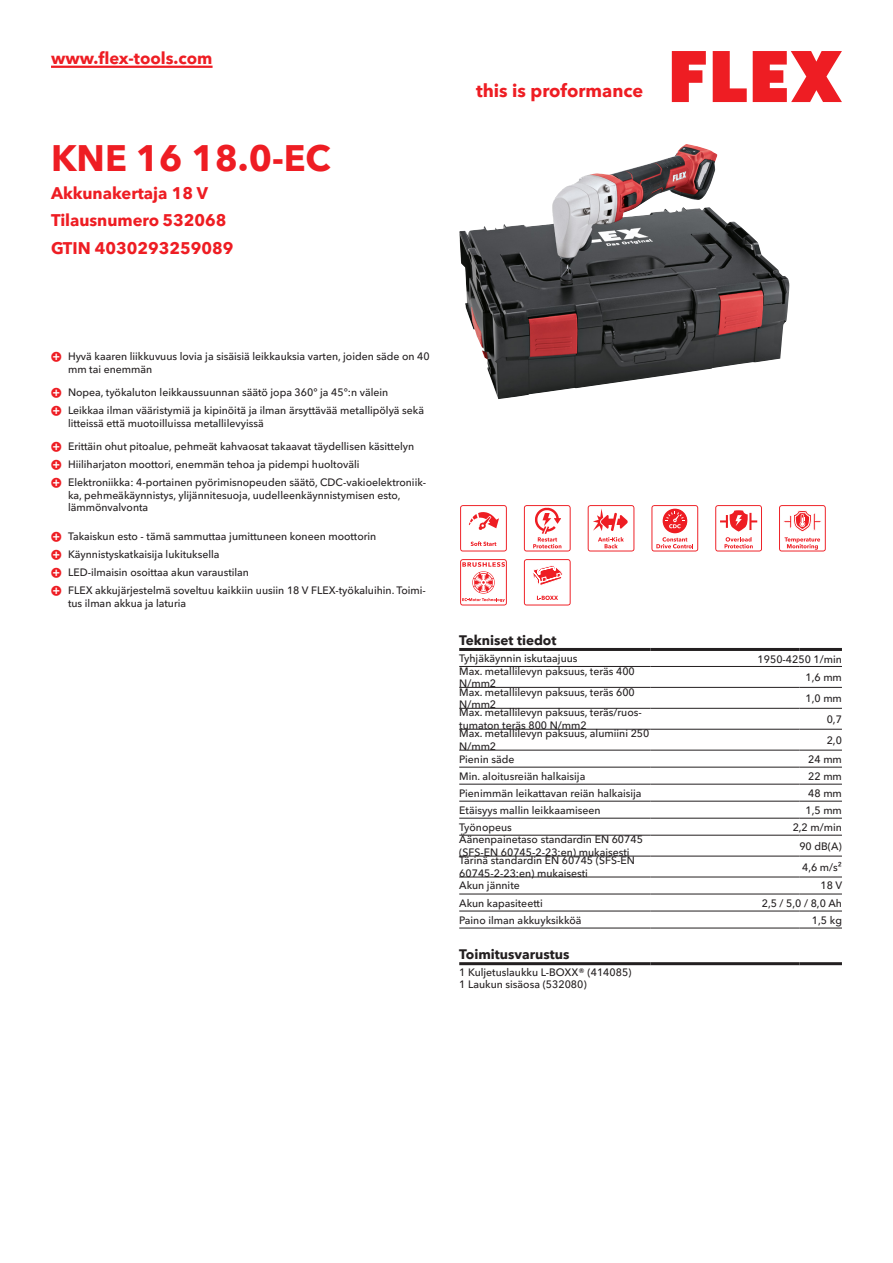
<style>
.page{position:relative;width:893px;height:1263px;background:#fff}
.page>*{position:absolute;margin:0;border:0;box-sizing:border-box;transform-origin:0 0}
.CB_AF_Product-name{font:700 36px "Avenir Next W1 G";color:#ee1d23}
.t1{font:700 18px "Avenir Next W1 G";color:#ee1d23}
.CB_AF_Order-number{font:700 16.5px "Avenir Next W1 G";color:#ee1d23}
.CB_AF_Product-short{font:700 16.5px "Avenir Next W1 G";color:#ee1d23}
.CB_AF_Table-headline{font:700 13.5px "Avenir Next W1 G";color:#231f20}
.CB_AF_Table-specific{font:500 10.5px/12.6px "Avenir Next W1 G";color:#231f20}
</style>
<div class="page">
<svg style="left:672px;top:51px;width:34px;height:51px"></svg>
<svg style="left:713px;top:51px;width:34px;height:51px"></svg>
<svg style="left:753px;top:51px;width:89px;height:51px"></svg>
<hr style="left:51px;top:66px;width:162px;height:2px;background:#ee1d23">
<img style="left:459px;top:144px;width:330px;height:255px">
<hr style="left:459px;top:666px;width:192px;height:1px;background:#231f20">
<hr style="left:651px;top:666px;width:148px;height:1px;background:#231f20">
<hr style="left:799px;top:666px;width:43px;height:1px;background:#231f20">
<hr style="left:459px;top:687px;width:192px;height:1px;background:#231f20">
<hr style="left:651px;top:687px;width:148px;height:1px;background:#231f20">
<hr style="left:799px;top:687px;width:43px;height:1px;background:#231f20">
<hr style="left:459px;top:708px;width:192px;height:1px;background:#231f20">
<hr style="left:651px;top:708px;width:148px;height:1px;background:#231f20">
<hr style="left:799px;top:708px;width:43px;height:1px;background:#231f20">
<hr style="left:459px;top:729px;width:192px;height:1px;background:#231f20">
<hr style="left:651px;top:729px;width:148px;height:1px;background:#231f20">
<hr style="left:799px;top:729px;width:43px;height:1px;background:#231f20">
<hr style="left:459px;top:750px;width:192px;height:1px;background:#231f20">
<hr style="left:651px;top:750px;width:148px;height:1px;background:#231f20">
<hr style="left:799px;top:750px;width:43px;height:1px;background:#231f20">
<hr style="left:459px;top:767px;width:192px;height:1px;background:#231f20">
<hr style="left:651px;top:767px;width:148px;height:1px;background:#231f20">
<hr style="left:799px;top:767px;width:43px;height:1px;background:#231f20">
<hr style="left:459px;top:784px;width:192px;height:1px;background:#231f20">
<hr style="left:651px;top:784px;width:148px;height:1px;background:#231f20">
<hr style="left:799px;top:784px;width:43px;height:1px;background:#231f20">
<hr style="left:459px;top:801px;width:192px;height:1px;background:#231f20">
<hr style="left:651px;top:801px;width:148px;height:1px;background:#231f20">
<hr style="left:799px;top:801px;width:43px;height:1px;background:#231f20">
<hr style="left:459px;top:818px;width:192px;height:1px;background:#231f20">
<hr style="left:651px;top:818px;width:148px;height:1px;background:#231f20">
<hr style="left:799px;top:818px;width:43px;height:1px;background:#231f20">
<hr style="left:459px;top:835px;width:192px;height:1px;background:#231f20">
<hr style="left:651px;top:835px;width:148px;height:1px;background:#231f20">
<hr style="left:799px;top:835px;width:43px;height:1px;background:#231f20">
<hr style="left:459px;top:856px;width:192px;height:1px;background:#231f20">
<hr style="left:651px;top:856px;width:148px;height:1px;background:#231f20">
<hr style="left:799px;top:856px;width:43px;height:1px;background:#231f20">
<hr style="left:459px;top:877px;width:192px;height:1px;background:#231f20">
<hr style="left:651px;top:877px;width:148px;height:1px;background:#231f20">
<hr style="left:799px;top:877px;width:43px;height:1px;background:#231f20">
<hr style="left:459px;top:894px;width:192px;height:1px;background:#231f20">
<hr style="left:651px;top:894px;width:148px;height:1px;background:#231f20">
<hr style="left:799px;top:894px;width:43px;height:1px;background:#231f20">
<hr style="left:459px;top:911px;width:192px;height:1px;background:#231f20">
<hr style="left:651px;top:911px;width:148px;height:1px;background:#231f20">
<hr style="left:799px;top:911px;width:43px;height:1px;background:#231f20">
<hr style="left:459px;top:928px;width:192px;height:1px;background:#231f20">
<hr style="left:651px;top:928px;width:148px;height:1px;background:#231f20">
<hr style="left:799px;top:928px;width:43px;height:1px;background:#231f20">
<hr style="left:459px;top:648px;width:192px;height:3px;background:#231f20">
<hr style="left:651px;top:648px;width:148px;height:3px;background:#231f20">
<hr style="left:799px;top:648px;width:43px;height:3px;background:#231f20">
<hr style="left:459px;top:962px;width:192px;height:3px;background:#231f20">
<hr style="left:651px;top:962px;width:148px;height:3px;background:#231f20">
<hr style="left:799px;top:962px;width:43px;height:3px;background:#231f20">
<svg style="left:460px;top:505px;width:47px;height:46px"></svg>
<svg style="left:524px;top:505px;width:47px;height:46px"></svg>
<svg style="left:588px;top:505px;width:46px;height:46px"></svg>
<svg style="left:651px;top:505px;width:47px;height:46px"></svg>
<svg style="left:715px;top:505px;width:47px;height:46px"></svg>
<svg style="left:779px;top:505px;width:47px;height:46px"></svg>
<svg style="left:460px;top:559px;width:47px;height:46px"></svg>
<svg style="left:524px;top:559px;width:47px;height:46px"></svg>
<h3 class="CB_AF_Order-number" style="left:51px;top:45px;width:163px">www.flex-tools.com</h3>
<p class="CB_AF_Product-name" style="left:51px;top:130px;width:281px">KNE 16 18.0-EC</p>
<p class="CB_AF_Product-short" style="left:51px;top:180px;width:159px">Akkunakertaja 18 V</p>
<p class="CB_AF_Order-number" style="left:51px;top:207px;width:177px">Tilausnumero 532068</p>
<p class="CB_AF_Order-number" style="left:51px;top:235px;width:184px">GTIN 4030293259089</p>
<h2 class="t1" style="left:476px;top:77px;width:169px">this is proformance</h2>
<p class="CB_AF_Table-specific" style="left:68px;top:349px;width:363px">Hyvä kaaren liikkuvuus lovia ja sisäisiä leikkauksia varten, joiden säde on 40 mm tai enemmän</p>
<p class="CB_AF_Table-specific" style="left:68px;top:385px;width:322px">Nopea, työkaluton leikkaussuunnan säätö jopa 360° ja 45°:n välein</p>
<p class="CB_AF_Table-specific" style="left:68px;top:403px;width:358px">Leikkaa ilman vääristymiä ja kipinöitä ja ilman ärsyttävää metallipölyä sekä litteissä että muotoilluissa metallilevyissä</p>
<p class="CB_AF_Table-specific" style="left:68px;top:439px;width:348px">Erittäin ohut pitoalue, pehmeät kahvaosat takaavat täydellisen käsittelyn</p>
<p class="CB_AF_Table-specific" style="left:68px;top:457px;width:293px">Hiiliharjaton moottori, enemmän tehoa ja pidempi huoltoväli</p>
<p class="CB_AF_Table-specific" style="left:68px;top:475px;width:359px">Elektroniikka: 4-portainen pyörimisnopeuden säätö, CDC-vakioelektroniik&shy;ka, pehmeäkäynnistys, ylijännitesuoja, uudelleenkäynnistymisen esto, lämmönvalvonta</p>
<p class="CB_AF_Table-specific" style="left:68px;top:529px;width:310px">Takaiskun esto - tämä sammuttaa jumittuneen koneen moottorin</p>
<p class="CB_AF_Table-specific" style="left:68px;top:547px;width:153px">Käynnistyskatkaisija lukituksella</p>
<p class="CB_AF_Table-specific" style="left:68px;top:565px;width:183px">LED-ilmaisin osoittaa akun varaustilan</p>
<p class="CB_AF_Table-specific" style="left:68px;top:583px;width:359px">FLEX akkujärjestelmä soveltuu kaikkiin uusiin 18 V FLEX-työkaluihin. Toimi&shy;tus ilman akkua ja laturia</p>
<p class="CB_AF_Table-headline" style="left:459px;top:630px;width:99px">Tekniset tiedot</p>
<p class="CB_AF_Table-specific" style="left:459px;top:651px;width:120px">Tyhjäkäynnin iskutaajuus</p>
<p class="CB_AF_Table-specific" style="left:758px;top:652px;width:86px">1950-4250 1/min</p>
<p class="CB_AF_Table-specific" style="left:459px;top:664px;width:177px">Max. metallilevyn paksuus, teräs 400<br>N/mm2</p>
<p class="CB_AF_Table-specific" style="left:805px;top:670px;width:38px">1,6 mm</p>
<p class="CB_AF_Table-specific" style="left:459px;top:684px;width:177px">Max. metallilevyn paksuus, teräs 600<br>N/mm2</p>
<p class="CB_AF_Table-specific" style="left:805px;top:691px;width:38px">1,0 mm</p>
<p class="CB_AF_Table-specific" style="left:459px;top:705px;width:184px">Max. metallilevyn paksuus, teräs/ruos&shy;tumaton teräs 800 N/mm2</p>
<p class="CB_AF_Table-specific" style="left:827px;top:712px;width:17px">0,7</p>
<p class="CB_AF_Table-specific" style="left:459px;top:726px;width:192px">Max. metallilevyn paksuus, alumiini 250<br>N/mm2</p>
<p class="CB_AF_Table-specific" style="left:827px;top:733px;width:17px">2,0</p>
<p class="CB_AF_Table-specific" style="left:459px;top:752px;width:57px">Pienin säde</p>
<p class="CB_AF_Table-specific" style="left:808px;top:752px;width:35px">24 mm</p>
<p class="CB_AF_Table-specific" style="left:459px;top:769px;width:128px">Min. aloitusreiän halkaisija</p>
<p class="CB_AF_Table-specific" style="left:808px;top:769px;width:35px">22 mm</p>
<p class="CB_AF_Table-specific" style="left:459px;top:786px;width:184px">Pienimmän leikattavan reiän halkaisija</p>
<p class="CB_AF_Table-specific" style="left:808px;top:786px;width:35px">48 mm</p>
<p class="CB_AF_Table-specific" style="left:459px;top:803px;width:143px">Etäisyys mallin leikkaamiseen</p>
<p class="CB_AF_Table-specific" style="left:805px;top:803px;width:38px">1,5 mm</p>
<p class="CB_AF_Table-specific" style="left:459px;top:820px;width:54px">Työnopeus</p>
<p class="CB_AF_Table-specific" style="left:793px;top:820px;width:51px">2,2 m/min</p>
<p class="CB_AF_Table-specific" style="left:459px;top:832px;width:185px">Äänenpainetaso standardin EN 60745 (SFS-EN 60745-2-23:en) mukaisesti</p>
<p class="CB_AF_Table-specific" style="left:799px;top:839px;width:44px">90 dB(A)</p>
<p class="CB_AF_Table-specific" style="left:459px;top:853px;width:177px">Tärinä standardin EN 60745 (SFS-EN<br>60745-2-23:en) mukaisesti</p>
<p class="CB_AF_Table-specific" style="left:802px;top:859px;width:41px">4,6 m/s²</p>
<p class="CB_AF_Table-specific" style="left:459px;top:878px;width:62px">Akun jännite</p>
<p class="CB_AF_Table-specific" style="left:820px;top:878px;width:23px">18 V</p>
<p class="CB_AF_Table-specific" style="left:459px;top:895px;width:85px">Akun kapasiteetti</p>
<p class="CB_AF_Table-specific" style="left:762px;top:895px;width:82px">2,5 / 5,0 / 8,0 Ah</p>
<p class="CB_AF_Table-specific" style="left:459px;top:912px;width:124px">Paino ilman akkuyksikköä</p>
<p class="CB_AF_Table-specific" style="left:812px;top:912px;width:32px">1,5 kg</p>
<p class="CB_AF_Table-headline" style="left:459px;top:944px;width:112px">Toimitusvarustus</p>
<p class="CB_AF_Table-specific" style="left:459px;top:965px;width:174px">1 Kuljetuslaukku L-BOXX® (414085)<br>1 Laukun sisäosa (532080)</p>
</div>
